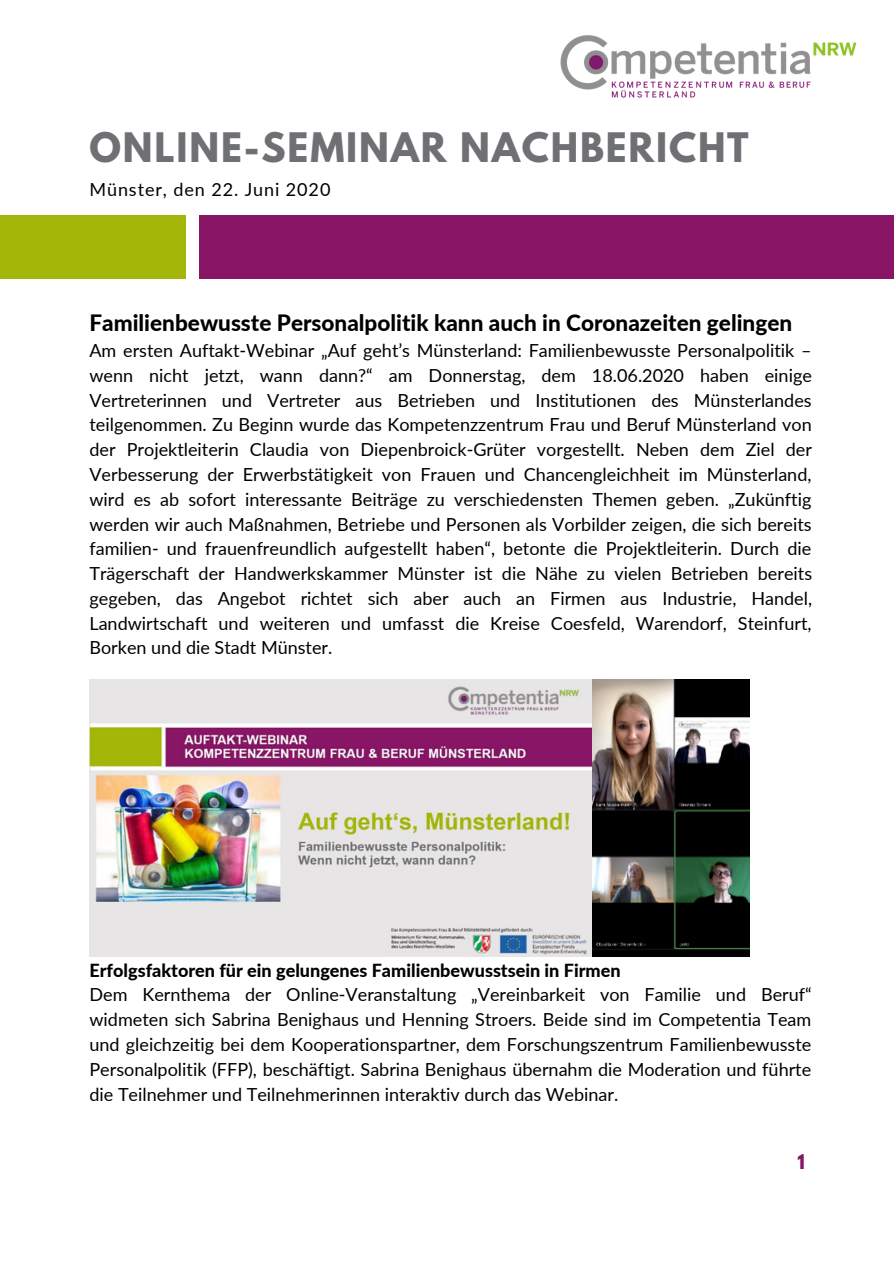
<style>
.page{position:relative;width:894px;height:1264px;background:#fff}
.page>*{position:absolute;margin:0;border:0;box-sizing:border-box;transform-origin:0 0}
.t1{font:700 36px "League Spartan";letter-spacing:.05em;color:#6f7074}
.t2{font:800 22.5px "Lato";color:#000}
.t3{font:18px/24.8px "Lato";color:#000;text-align:justify}
.t4{font:800 18px "Lato";color:#000}
.t5{font:18px "Lato";letter-spacing:.05em;color:#000}
.t6{font:700 18px "League Spartan";color:#891566}
</style>
<div class="page">
<div style="left:0;top:215px;width:186px;height:63px;background:#a4b709"></div>
<div style="left:199px;top:215px;width:694px;height:64px;background:#891566"></div>
<img style="left:560px;top:35px;width:297px;height:63px">
<img style="left:89px;top:679px;width:659px;height:277px">
<h1 class="t1" style="left:89px;top:129px;width:660px">ONLINE-SEMINAR NACHBERICHT</h1>
<p class="t5" style="left:89px;top:178px;width:242px">Münster, den 22. Juni 2020</p>
<p class="t2" style="left:89px;top:309px;width:704px">Familienbewusste Personalpolitik kann auch in Coronazeiten gelingen</p>
<p class="t3" style="left:89px;top:338px;width:724px">Am ersten Auftakt-Webinar „Auf geht’s Münsterland: Familienbewusste Personalpolitik – wenn nicht jetzt, wann dann?“ am Donnerstag, dem 18.06.2020 haben einige Vertreterinnen und Vertreter aus Betrieben und Institutionen des Münsterlandes teilgenommen. Zu Beginn wurde das Kompetenzzentrum Frau und Beruf Münsterland von der Projektleiterin Claudia von Diepenbroick-Grüter vorgestellt. Neben dem Ziel der Verbesserung der Erwerbstätigkeit von Frauen und Chancengleichheit im Münsterland, wird es ab sofort interessante Beiträge zu verschiedensten Themen geben. „Zukünftig werden wir auch Maßnahmen, Betriebe und Personen als Vorbilder zeigen, die sich bereits familien- und frauenfreundlich aufgestellt haben“, betonte die Projektleiterin. Durch die Trägerschaft der Handwerkskammer Münster ist die Nähe zu vielen Betrieben bereits gegeben, das Angebot richtet sich aber auch an Firmen aus Industrie, Handel, Landwirtschaft und weiteren und umfasst die Kreise Coesfeld, Warendorf, Steinfurt, Borken und die Stadt Münster.</p>
<p class="t4" style="left:89px;top:958px;width:532px">Erfolgsfaktoren für ein gelungenes Familienbewusstsein in Firmen</p>
<p class="t3" style="left:89px;top:982px;width:723px">Dem Kernthema der Online-Veranstaltung „Vereinbarkeit von Familie und Beruf“ widmeten sich Sabrina Benighaus und Henning Stroers. Beide sind im Competentia Team und gleichzeitig bei dem Kooperationspartner, dem Forschungszentrum Familienbewusste Personalpolitik (FFP), beschäftigt. Sabrina Benighaus übernahm die Moderation und führte die Teilnehmer und Teilnehmerinnen interaktiv durch das Webinar.</p>
<p class="t6" style="left:797px;top:1152px;width:9px">1</p>
</div>
